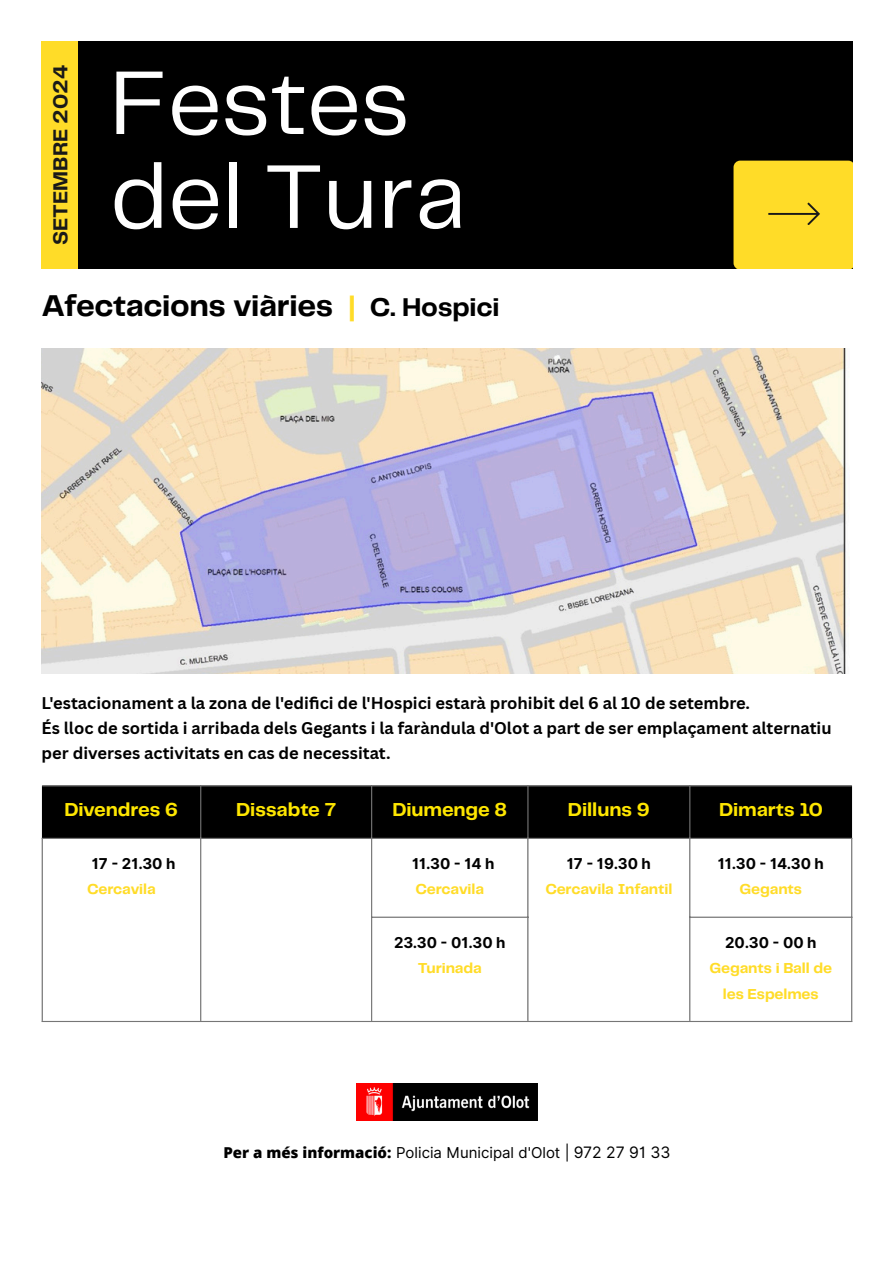
<style>
.page{position:relative;width:894px;height:1263px;background:#fff}
.page>*{position:absolute;margin:0;border:0;box-sizing:border-box;transform-origin:0 0}
.t1{font:93.9px "Telegraf";color:#fff}
.t2{font:700 31.2px "Telegraf";letter-spacing:-.01em;color:#000}
.t3{font:700 21px "Telegraf";color:#191919}
.t4{font:700 19.5px "Telegraf";letter-spacing:-.005em;color:#fee600}
.t5{font:700 16.5px/25.3px "Canva Sans";color:#000}
.t6{font:700 15px/24.8px "Inter";color:#000}
.t7{font:700 15px/25.3px "Telegraf";letter-spacing:-.01em;color:#ffdc28;text-align:center}
.t8{font:15px "Inter";color:#000}
.s1{font-size:26.7px;color:#ffdc28}
.s2{font-size:26.7px}
.s3{font-family:"Telegraf";color:#ffdc28}
.s4{font-family:"Inter";color:#000}
.s5{font-family:"Open Sans";font-weight:800}
.s6{font-size:15.75px}
</style>
<div class="page">
<div style="left:42px;top:42px;width:810px;height:227px;background:#000"></div>
<div style="left:733px;top:161px;width:119px;height:108px;background:#ffdc28"></div>
<div style="left:42px;top:42px;width:36px;height:227px;background:#ffdc28"></div>
<img style="left:42px;top:349px;width:804px;height:325px">
<div style="left:42px;top:786px;width:809px;height:52px;background:#000"></div>
<svg style="left:43px;top:839px;width:807px;height:182px"></svg>
<hr style="left:42px;top:839px;width:1px;height:182px;background:#767676">
<hr style="left:200px;top:786px;width:1px;height:235px;background:#767676">
<hr style="left:371px;top:786px;width:1px;height:235px;background:#767676">
<hr style="left:527px;top:786px;width:1px;height:235px;background:#767676">
<hr style="left:689px;top:786px;width:1px;height:235px;background:#767676">
<hr style="left:850px;top:839px;width:2px;height:182px;background:#767676">
<hr style="left:42px;top:785px;width:809px;height:1px;background:#767676">
<hr style="left:42px;top:838px;width:810px;height:1px;background:#767676">
<hr style="left:371px;top:917px;width:157px;height:1px;background:#767676">
<hr style="left:689px;top:917px;width:163px;height:1px;background:#767676">
<hr style="left:42px;top:1021px;width:810px;height:1px;background:#767676">
<img style="left:357px;top:1083px;width:180px;height:37px">
<p class="t3" style="left:51px;top:245px;width:182px;rotate:-90deg">SETEMBRE 2024</p>
<p class="t1" style="left:110px;top:63px;width:301px">Festes</p>
<p class="t1" style="left:110px;top:156px;width:357px">del Tura</p>
<h1 class="t2" style="left:42px;top:292px;width:459px">Afectacions viàries <span class="s1">|</span> <span class="s2">C. Hospici</span></h1>
<h3 class="t5" style="left:42px;top:690px;width:791px">L'estacionament a la zona de l'edifici de l'Hospici estarà prohibit del 6 al 10 de setembre.<br>És lloc de sortida i arribada dels Gegants i la faràndula d'Olot a part de ser emplaçament alternatiu per diverses activitats en cas de necessitat.</h3>
<p class="t4" style="left:64px;top:801px;width:115px">Divendres 6</p>
<p class="t4" style="left:236px;top:801px;width:101px">Dissabte 7</p>
<p class="t4" style="left:392px;top:801px;width:116px">Diumenge 8</p>
<p class="t4" style="left:567px;top:801px;width:83px">Dilluns 9</p>
<p class="t4" style="left:719px;top:801px;width:105px">Dimarts 10</p>
<p class="t6" style="left:87px;top:851px;width:90px;text-indent:5px">17 - 21.30 h<br><span class="s3">Cercavila</span></p>
<p class="t6" style="left:412px;top:851px;width:84px">11.30 - 14 h<br><span class="s3">Cercavila</span></p>
<p class="t7" style="left:545px;top:853px;width:128px;line-height:24.8px"><span class="s4">17 - 19.30 h<br></span>Cercavila Infantil</p>
<p class="t6" style="left:717px;top:851px;width:108px;text-align:center">11.30 - 14.30 h<br><span class="s3">Gegants</span></p>
<p class="t6" style="left:394px;top:930px;width:113px;text-align:center">23.30 - 01.30 h<br><span class="s3">Turinada</span></p>
<p class="t7" style="left:709px;top:931px;width:124px"><span class="s4">20.30 - 00 h<br></span>Gegants i Ball de les Espelmes</p>
<p class="t8" style="left:223px;top:1143px;width:448px"><span class="s5">Per a més informació:</span> Policia Municipal d'Olot | <span class="s6">972 27 91 33</span></p>
</div>
